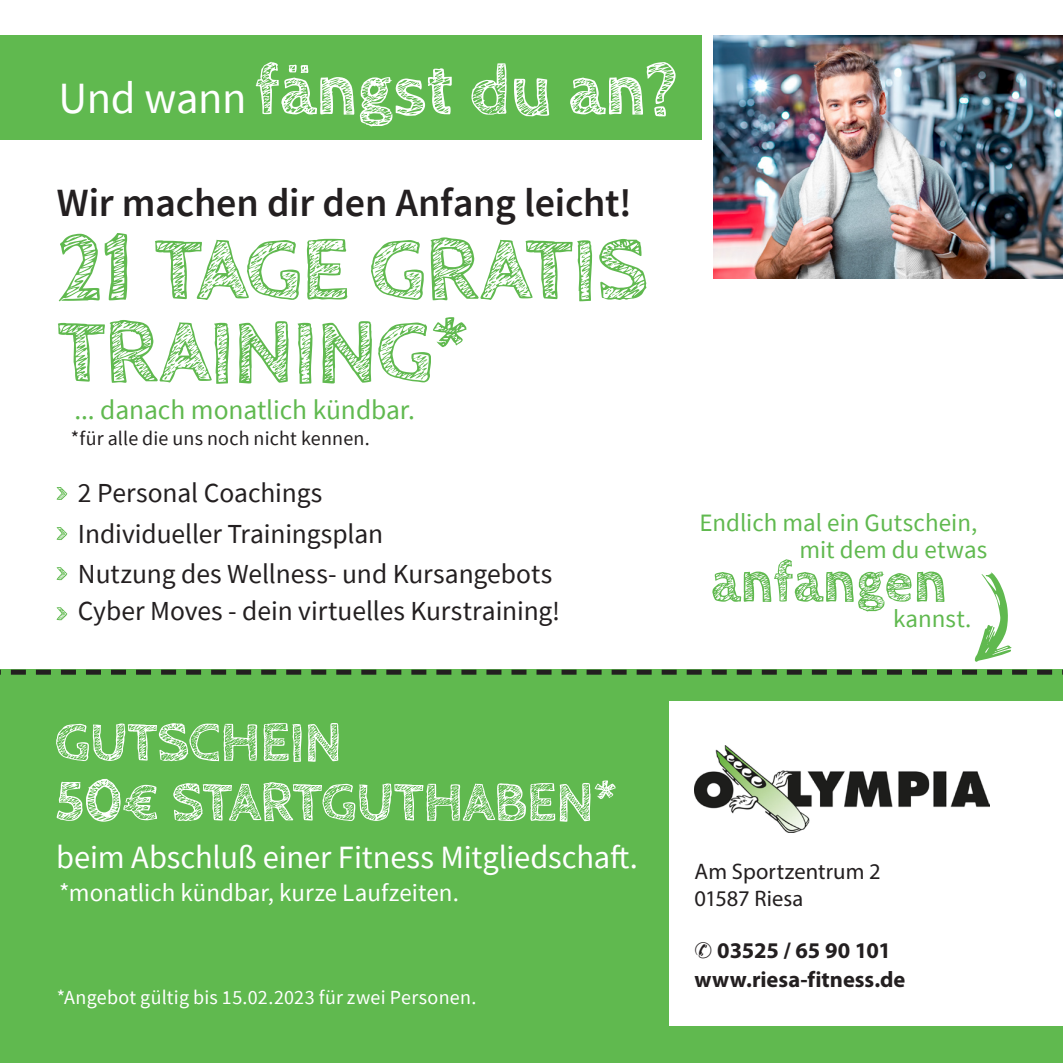
<style>
.page{position:relative;width:1063px;height:1063px;background:#fff}
.page>*{position:absolute;margin:0;border:0;box-sizing:border-box;transform-origin:0 0}
.t1{font:700 92.5px/82.5px "Cabin Sketch";letter-spacing:-.025em;color:#60b94f}
.t2{font:700 72px "Cabin Sketch";color:#fff}
.t3{font:700 58.25px "Cabin Sketch";color:#60b94f}
.t4{font:700 57.5px/60px "Cabin Sketch";letter-spacing:-.02em;color:#fff}
.t5{font:44.75px "Source Sans Pro";letter-spacing:-.01em;color:#fff}
.t6{font:600 40px "Source Sans Pro";letter-spacing:-.005em;color:#231f20}
.t7{font:32.5px "Source Sans Pro";letter-spacing:-.005em;color:#fff}
.t8{font:27.5px/40px "Source Sans Pro";letter-spacing:-.005em;color:#231f20}
.t9{font:27.5px "Source Sans Pro";letter-spacing:-.005em;color:#60b94f}
.t10{font:25px/27.5px "Source Sans Pro";color:#60b94f}
.t11{font:25px "Source Sans Pro";color:#fff}
.t12{font:700 22.5px/29px "Myriad Pro";letter-spacing:-.005em;color:#231f20;text-align:center}
.t13{font:22.5px/27.5px "Myriad Pro";letter-spacing:.005em;color:#231f20}
.t14{font:20px "Source Sans Pro";letter-spacing:.01em;color:#fff}
.t15{font:20px "Source Sans Pro";letter-spacing:.01em;color:#231f20}
</style>
<div class="page">
<div style="left:0;top:670px;width:1063px;height:393px;background:#60b94f"></div>
<div style="left:0;top:35px;width:702px;height:105px;background:#60b94f"></div>
<img style="left:714px;top:35px;width:349px;height:243px">
<div style="left:670px;top:702px;width:393px;height:324px;background:#fff"></div>
<svg style="left:57px;top:487px;width:10px;height:13px"></svg>
<svg style="left:57px;top:527px;width:10px;height:13px"></svg>
<svg style="left:57px;top:567px;width:10px;height:13px"></svg>
<svg style="left:57px;top:607px;width:10px;height:13px"></svg>
<svg style="left:975px;top:572px;width:36px;height:90px"></svg>
<svg style="left:0;top:670px;width:1063px;height:5px"></svg>
<img style="left:695px;top:745px;width:294px;height:88px">
<h3 class="t5" style="left:59px;top:70px;width:190px">Und wann</h3>
<h2 class="t2" style="left:255px;top:50px;width:425px">fängst du an?</h2>
<h3 class="t6" style="left:57px;top:178px;width:577px">Wir machen dir den Anfang leicht!</h3>
<h1 class="t1" style="left:57px;top:231px;width:593px">21 TAGE GRATIS<br>TRAINING*</h1>
<p class="t9" style="left:74px;top:393px;width:342px">... danach monatlich kündbar.</p>
<p class="t15" style="left:71px;top:426px;width:301px">*für alle die uns noch nicht kennen.</p>
<p class="t8" style="left:78px;top:473px;width:476px">2 Personal Coachings<br>Individueller Trainingsplan<br>Nutzung des Wellness- und Kursangebots</p>
<p class="t8" style="left:78px;top:591px;width:484px">Cyber Moves - dein virtuelles Kurstraining!</p>
<p class="t10" style="left:799px;top:509px;width:189px;text-indent:-100px">Endlich mal ein Gutschein, mit dem du etwas</p>
<h3 class="t3" style="left:711px;top:550px;width:238px">anfangen</h3>
<p class="t10" style="left:893px;top:605px;width:80px">kannst.</p>
<h3 class="t4" style="left:54px;top:714px;width:564px">GUTSCHEIN<br>50€ STARTGUTHABEN*</h3>
<p class="t7" style="left:56px;top:837px;width:583px">beim Abschluß einer Fitness Mitgliedschaft.</p>
<p class="t11" style="left:59px;top:877px;width:401px">*monatlich kündbar, kurze Laufzeiten.</p>
<p class="t14" style="left:57px;top:984px;width:421px">*Angebot gültig bis 15.02.2023 für zwei Personen.</p>
<p class="t13" style="left:695px;top:857px;width:188px">Am Sportzentrum 2<br>01587 Riesa</p>
<p class="t12" style="left:695px;top:935px;width:212px">03525 / 65 90 101 www.riesa-fitness.de</p>
</div>
